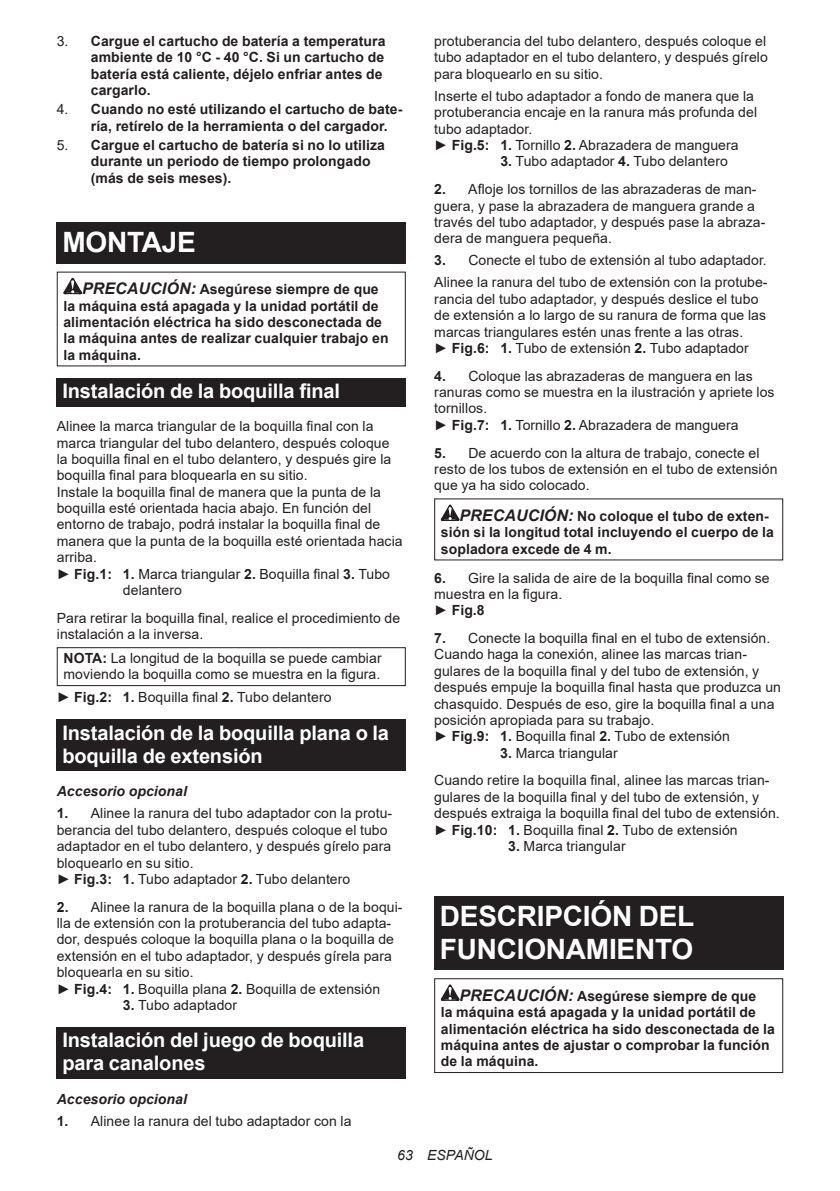
<style>
.page{position:relative;width:840px;height:1191px;background:#fff}
.page>*{position:absolute;margin:0;border:0;box-sizing:border-box;transform-origin:0 0}
.t1{font:700 28px/32.8px "Arial";letter-spacing:-.01em;color:#fff}
.t2{font:700 20px/23.4px "Arial";letter-spacing:-.01em;color:#fff}
.t3{font:14px/16.4px "Arial";letter-spacing:.005em;color:#231f20}
.t4{font:700 14px/16.4px "Arial";letter-spacing:.005em;color:#231f20}
.t5{font:italic 700 14px "Arial";letter-spacing:.005em;color:#231f20}
.t6{font:italic 14px "Arial";letter-spacing:.005em;color:#231f20}
.s1{font-weight:400}
.s2{font-style:italic;font-size:16px}
.s3{font-weight:700}
</style>
<div class="page">
<div style="left:57px;top:222px;width:348px;height:41px;background:#231f20"></div>
<svg style="left:63px;top:278px;width:19px;height:16px"></svg>
<div style="left:57px;top:378px;width:348px;height:28px;background:#231f20"></div>
<div style="left:57px;top:647px;width:348px;height:39px;border:1px solid #231f20"></div>
<div style="left:57px;top:719px;width:348px;height:52px;background:#231f20"></div>
<div style="left:57px;top:1027px;width:348px;height:51px;background:#231f20"></div>
<svg style="left:440px;top:504px;width:19px;height:17px"></svg>
<div style="left:434px;top:896px;width:348px;height:74px;background:#231f20"></div>
<svg style="left:440px;top:984px;width:19px;height:16px"></svg>
<div style="left:434px;top:978px;width:348px;height:95px;border:1px solid #231f20"></div>
<p class="t4" style="left:91px;top:33px;width:296px;text-indent:-34px"><span class="s1">3.</span> Cargue el cartucho de batería a temperatura ambiente de 10 °C - 40 °C. Si un cartucho de batería está caliente, déjelo enfriar antes de cargarlo.</p>
<p class="t4" style="left:91px;top:101px;width:313px;text-indent:-34px"><span class="s1">4.</span> Cuando no esté utilizando el cartucho de bate&shy;ría, retírelo de la herramienta o del cargador.</p>
<p class="t4" style="left:91px;top:137px;width:295px;text-indent:-34px"><span class="s1">5.</span> Cargue el cartucho de batería si no lo utiliza durante un periodo de tiempo prolongado (más de seis meses).</p>
<h1 class="t1" style="left:62px;top:226px;width:135px">MONTAJE</h1>
<p class="t4" style="left:63px;top:281px;width:326px;text-indent:19px"><span class="s2">PRECAUCIÓN:</span> Asegúrese siempre de que la máquina está apagada y la unidad portátil de alimentación eléctrica ha sido desconectada de la máquina antes de realizar cualquier trabajo en la máquina.</p>
<h2 class="t2" style="left:62px;top:379px;width:279px">Instalación de la boquilla final</h2>
<p class="t3" style="left:57px;top:418px;width:318px">Alinee la marca triangular de la boquilla final con la</p>
<p class="t3" style="left:57px;top:434px;width:334px">marca triangular del tubo delantero, después coloque</p>
<p class="t3" style="left:57px;top:451px;width:336px">la boquilla final en el tubo delantero, y después gire la</p>
<p class="t3" style="left:57px;top:467px;width:252px">boquilla final para bloquearla en su sitio.</p>
<p class="t3" style="left:57px;top:483px;width:325px">Instale la boquilla final de manera que la punta de la</p>
<p class="t3" style="left:57px;top:500px;width:316px">boquilla esté orientada hacia abajo. En función del</p>
<p class="t3" style="left:57px;top:516px;width:325px">entorno de trabajo, podrá instalar la boquilla final de</p>
<p class="t3" style="left:57px;top:532px;width:347px">manera que la punta de la boquilla esté orientada hacia</p>
<p class="t3" style="left:57px;top:549px;width:42px">arriba.</p>
<p class="t3" style="left:57px;top:565px;width:334px">► <span class="s3">Fig.1: 1.</span> Marca triangular <span class="s3">2.</span> Boquilla final <span class="s3">3.</span> Tubo</p>
<p class="t3" style="left:123px;top:582px;width:61px">delantero</p>
<p class="t3" style="left:57px;top:609px;width:344px">Para retirar la boquilla final, realice el procedimiento de instalación a la inversa.</p>
<p class="t3" style="left:63px;top:650px;width:319px"><span class="s3">NOTA:</span> La longitud de la boquilla se puede cambiar moviendo la boquilla como se muestra en la figura.</p>
<p class="t3" style="left:57px;top:689px;width:276px">► <span class="s3">Fig.2: 1.</span> Boquilla final <span class="s3">2.</span> Tubo delantero</p>
<h2 class="t2" style="left:62px;top:721px;width:328px">Instalación de la boquilla plana o la boquilla de extensión</h2>
<p class="t5" style="left:57px;top:782px;width:132px">Accesorio opcional</p>
<p class="t3" style="left:57px;top:805px;width:337px"><span class="s3">1.</span> Alinee la ranura del tubo adaptador con la protu&shy;berancia del tubo delantero, después coloque el tubo adaptador en el tubo delantero, y después gírelo para bloquearlo en su sitio.<br>► <span class="s3">Fig.3: 1.</span> Tubo adaptador <span class="s3">2.</span> Tubo delantero</p>
<p class="t3" style="left:57px;top:898px;width:347px"><span class="s3">2.</span> Alinee la ranura de la boquilla plana o de la boqui&shy;lla de extensión con la protuberancia del tubo adapta&shy;dor, después coloque la boquilla plana o la boquilla de extensión en el tubo adaptador, y después gírela para bloquearla en su sitio.<br>► <span class="s3">Fig.4: 1.</span> Boquilla plana <span class="s3">2.</span> Boquilla de extensión</p>
<p class="t3" style="left:123px;top:996px;width:116px"><span class="s3">3.</span> Tubo adaptador</p>
<h2 class="t2" style="left:62px;top:1028px;width:303px">Instalación del juego de boquilla para canalones</h2>
<p class="t5" style="left:57px;top:1089px;width:132px">Accesorio opcional</p>
<p class="t3" style="left:57px;top:1112px;width:296px"><span class="s3">1.</span> Alinee la ranura del tubo adaptador con la</p>
<p class="t3" style="left:434px;top:33px;width:335px;text-align:justify">protuberancia del tubo delantero, después coloque el tubo adaptador en el tubo delantero, y después gírelo para bloquearlo en su sitio.</p>
<p class="t3" style="left:434px;top:88px;width:324px">Inserte el tubo adaptador a fondo de manera que la protuberancia encaje en la ranura más profunda del tubo adaptador.<br>► <span class="s3">Fig.5: 1.</span> Tornillo <span class="s3">2.</span> Abrazadera de manguera</p>
<p class="t3" style="left:500px;top:153px;width:229px"><span class="s3">3.</span> Tubo adaptador <span class="s3">4.</span> Tubo delantero</p>
<p class="t3" style="left:434px;top:181px;width:332px"><span class="s3">2.</span> Afloje los tornillos de las abrazaderas de man&shy;guera, y pase la abrazadera de manguera grande a través del tubo adaptador, y después pase la abraza&shy;dera de manguera pequeña.</p>
<p class="t3" style="left:434px;top:249px;width:334px;line-height:22px"><span class="s3">3.</span> Conecte el tubo de extensión al tubo adaptador.<br>Alinee la ranura del tubo de extensión con la protube-</p>
<p class="t3" style="left:434px;top:290px;width:333px">rancia del tubo adaptador, y después deslice el tubo de extensión a lo largo de su ranura de forma que las marcas triangulares estén unas frente a las otras.<br>► <span class="s3">Fig.6: 1.</span> Tubo de extensión <span class="s3">2.</span> Tubo adaptador</p>
<p class="t3" style="left:434px;top:367px;width:341px"><span class="s3">4.</span> Coloque las abrazaderas de manguera en las ranuras como se muestra en la ilustración y apriete los tornillos.<br>► <span class="s3">Fig.7: 1.</span> Tornillo <span class="s3">2.</span> Abrazadera de manguera</p>
<p class="t3" style="left:434px;top:444px;width:344px"><span class="s3">5.</span> De acuerdo con la altura de trabajo, conecte el resto de los tubos de extensión en el tubo de extensión que ya ha sido colocado.</p>
<p class="t4" style="left:440px;top:508px;width:334px;text-indent:19px"><span class="s2">PRECAUCIÓN:</span> No coloque el tubo de exten&shy;sión si la longitud total incluyendo el cuerpo de la sopladora excede de 4 m.</p>
<p class="t3" style="left:434px;top:569px;width:337px"><span class="s3">6.</span> Gire la salida de aire de la boquilla final como se muestra en la figura.<br>► <span class="s3">Fig.8</span></p>
<p class="t3" style="left:434px;top:630px;width:348px"><span class="s3">7.</span> Conecte la boquilla final en el tubo de extensión.<br>Cuando haga la conexión, alinee las marcas trian&shy;gulares de la boquilla final y del tubo de extensión, y después empuje la boquilla final hasta que produzca un chasquido. Después de eso, gire la boquilla final a una posición apropiada para su trabajo.<br>► <span class="s3">Fig.9: 1.</span> Boquilla final <span class="s3">2.</span> Tubo de extensión</p>
<p class="t3" style="left:434px;top:739px;width:337px;line-height:27.8px;text-indent:66px"><span class="s3">3.</span> Marca triangular<br>Cuando retire la boquilla final, alinee las marcas trian-</p>
<p class="t3" style="left:434px;top:788px;width:347px">gulares de la boquilla final y del tubo de extensión, y después extraiga la boquilla final del tubo de extensión. ► <span class="s3">Fig.10: 1.</span> Boquilla final <span class="s3">2.</span> Tubo de extensión</p>
<p class="t3" style="left:508px;top:837px;width:119px"><span class="s3">3.</span> Marca triangular</p>
<h1 class="t1" style="left:439px;top:900px;width:256px">DESCRIPCIÓN DEL<br>FUNCIONAMIENTO</h1>
<p class="t4" style="left:440px;top:988px;width:335px;text-indent:19px"><span class="s2">PRECAUCIÓN:</span> Asegúrese siempre de que<br>la máquina está apagada y la unidad portátil de alimentación eléctrica ha sido desconectada de la máquina antes de ajustar o comprobar la función de la máquina.</p>
<p class="t6" style="left:397px;top:1146px;width:97px">63 ESPAÑOL</p>
</div>
